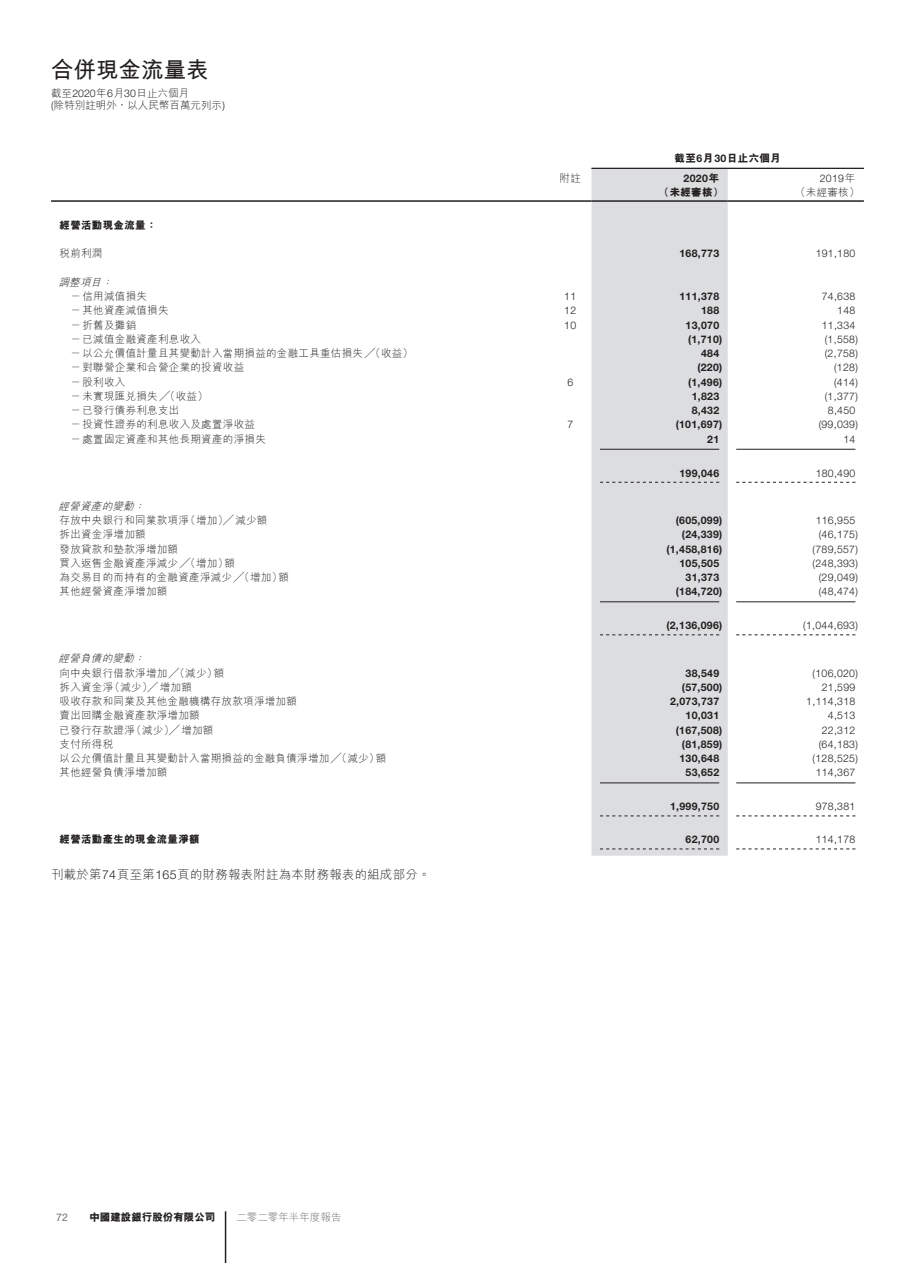
<style>
.page{position:relative;width:915px;height:1263px;background:#fff}
.page>*{position:absolute;margin:0;border:0;box-sizing:border-box;transform-origin:0 0}
.t1{font:700 22.5px "M Hei HK";color:#231f20}
.t2{font:300 12.3px "M Hei HK";letter-spacing:.03em;color:#231f20}
.t3{font:300 10.5px "M Hei HK";letter-spacing:.03em;color:#231f20}
.t4{font:300 10.5px "Helvetica Neue LT Std";letter-spacing:.03em;color:#231f20}
.t5{font:700 10.5px "Helvetica Neue LT Std";letter-spacing:.03em;color:#231f20}
.t6{font:800 10.5px "M Hei HK";letter-spacing:.03em;color:#231f20}
.t7{font:300 10.5px/12px "M Hei HK";color:#231f20}
.t8{font:italic 300 10.5px "M Hei HK";color:#231f20}
.t9{font:800 10.5px "M Hei HK";color:#231f20}
.t10{font:300 10.5px "M Hei HK";color:#6c6d70}
.t11{font:10.5px "Helvetica Neue LT Std";color:#6c6d70}
.s1{font-family:"Helvetica Neue LT Std"}
.s2{font-family:"Helvetica Neue LT Std";font-weight:700}
.s3{font-family:"M Hei HK";font-weight:800}
.s4{font-family:"M Hei HK"}
</style>
<div class="page">
<hr style="left:225px;top:1211px;width:1px;height:52px;background:#231f20">
<div style="left:591px;top:169px;width:136px;height:687px;background:#dcdddf"></div>
<hr style="left:591px;top:168px;width:272px;height:1px;background:#231f20">
<hr style="left:51px;top:200px;width:498px;height:2px;background:#231f20">
<hr style="left:549px;top:200px;width:42px;height:2px;background:#231f20">
<hr style="left:591px;top:200px;width:136px;height:2px;background:#231f20">
<hr style="left:727px;top:200px;width:136px;height:2px;background:#231f20">
<hr style="left:600px;top:449px;width:119px;height:1px;background:#231f20">
<hr style="left:736px;top:449px;width:119px;height:1px;background:#231f20">
<svg style="left:600px;top:482px;width:119px;height:1px"></svg>
<svg style="left:736px;top:482px;width:119px;height:1px"></svg>
<hr style="left:600px;top:601px;width:119px;height:1px;background:#231f20">
<hr style="left:736px;top:601px;width:119px;height:1px;background:#231f20">
<svg style="left:600px;top:634px;width:119px;height:1px"></svg>
<svg style="left:736px;top:634px;width:119px;height:1px"></svg>
<hr style="left:600px;top:782px;width:119px;height:1px;background:#231f20">
<hr style="left:736px;top:782px;width:119px;height:1px;background:#231f20">
<svg style="left:600px;top:815px;width:119px;height:1px"></svg>
<svg style="left:736px;top:815px;width:119px;height:1px"></svg>
<svg style="left:600px;top:848px;width:119px;height:1px"></svg>
<svg style="left:736px;top:848px;width:119px;height:1px"></svg>
<h1 class="t1" style="left:51px;top:53px;width:159px">合併現金流量表</h1>
<p class="t7" style="left:51px;top:87px;width:175px">截至<span class="s1">2020</span>年<span class="s1">6</span>月<span class="s1">30</span>日止六個月<br><span class="s1">(</span>除特別註明外，以人民幣百萬元列示<span class="s1">)</span></p>
<p class="t6" style="left:674px;top:151px;width:108px">截至<span class="s2">6</span>月<span class="s2">30</span>日止六個月</p>
<p class="t3" style="left:559px;top:172px;width:23px">附註</p>
<p class="t5" style="left:683px;top:171px;width:37px">2020<span class="s3">年</span></p>
<p class="t6" style="left:658px;top:185px;width:66px">（未經審核）</p>
<p class="t4" style="left:819px;top:172px;width:37px">2019<span class="s4">年</span></p>
<p class="t3" style="left:794px;top:187px;width:66px">（未經審核）</p>
<p class="t6" style="left:60px;top:218px;width:98px">經營活動現金流量：</p>
<p class="t3" style="left:60px;top:248px;width:44px">稅前利潤</p>
<p class="t5" style="left:679px;top:247px;width:41px">168,773</p>
<p class="t4" style="left:815px;top:247px;width:41px">191,180</p>
<p class="t8" style="left:58px;top:277px;width:58px">調整項目：</p>
<p class="t3" style="left:70px;top:291px;width:78px">－信用減值損失</p>
<p class="t4" style="left:564px;top:290px;width:13px">11</p>
<p class="t5" style="left:679px;top:290px;width:41px">111,378</p>
<p class="t4" style="left:821px;top:290px;width:35px">74,638</p>
<p class="t3" style="left:70px;top:305px;width:100px">－其他資產減值損失</p>
<p class="t4" style="left:564px;top:304px;width:13px">12</p>
<p class="t5" style="left:700px;top:304px;width:20px">188</p>
<p class="t4" style="left:837px;top:304px;width:20px">148</p>
<p class="t3" style="left:70px;top:319px;width:67px">－折舊及攤銷</p>
<p class="t4" style="left:564px;top:319px;width:13px">10</p>
<p class="t5" style="left:685px;top:318px;width:35px">13,070</p>
<p class="t4" style="left:821px;top:319px;width:35px">11,334</p>
<p class="t3" style="left:70px;top:334px;width:132px">－已減值金融資產利息收入</p>
<p class="t5" style="left:687px;top:333px;width:36px">(1,710)</p>
<p class="t4" style="left:824px;top:333px;width:35px">(1,558)</p>
<p class="t3" style="left:70px;top:348px;width:344px">－以公允價值計量且其變動計入當期損益的金融工具重估損失╱（收益）</p>
<p class="t5" style="left:700px;top:347px;width:20px">484</p>
<p class="t4" style="left:824px;top:347px;width:35px">(2,758)</p>
<p class="t3" style="left:70px;top:362px;width:175px">－對聯營企業和合營企業的投資收益</p>
<p class="t5" style="left:697px;top:361px;width:26px">(220)</p>
<p class="t4" style="left:833px;top:361px;width:25px">(128)</p>
<p class="t3" style="left:70px;top:376px;width:56px">－股利收入</p>
<p class="t4" style="left:567px;top:376px;width:7px">6</p>
<p class="t5" style="left:687px;top:375px;width:36px">(1,496)</p>
<p class="t4" style="left:833px;top:376px;width:25px">(414)</p>
<p class="t3" style="left:70px;top:391px;width:139px">－未實現匯兌損失╱（收益）</p>
<p class="t5" style="left:691px;top:390px;width:29px">1,823</p>
<p class="t4" style="left:824px;top:390px;width:35px">(1,377)</p>
<p class="t3" style="left:70px;top:405px;width:110px">－已發行債券利息支出</p>
<p class="t5" style="left:691px;top:404px;width:29px">8,432</p>
<p class="t4" style="left:827px;top:404px;width:29px">8,450</p>
<p class="t3" style="left:70px;top:419px;width:186px">－投資性證券的利息收入及處置淨收益</p>
<p class="t4" style="left:567px;top:418px;width:7px">7</p>
<p class="t5" style="left:675px;top:418px;width:48px">(101,697)</p>
<p class="t4" style="left:818px;top:418px;width:41px">(99,039)</p>
<p class="t3" style="left:70px;top:433px;width:197px">－處置固定資產和其他長期資產的淨損失</p>
<p class="t5" style="left:707px;top:432px;width:13px">21</p>
<p class="t4" style="left:843px;top:433px;width:13px">14</p>
<p class="t5" style="left:679px;top:466px;width:41px">199,046</p>
<p class="t4" style="left:815px;top:467px;width:41px">180,490</p>
<p class="t8" style="left:58px;top:501px;width:90px">經營資產的變動：</p>
<p class="t3" style="left:60px;top:515px;width:209px">存放中央銀行和同業款項淨（增加）╱減少額</p>
<p class="t5" style="left:675px;top:514px;width:48px">(605,099)</p>
<p class="t4" style="left:815px;top:514px;width:41px">116,955</p>
<p class="t3" style="left:60px;top:529px;width:88px">拆出資金淨增加額</p>
<p class="t5" style="left:681px;top:528px;width:42px">(24,339)</p>
<p class="t4" style="left:818px;top:528px;width:41px">(46,175)</p>
<p class="t3" style="left:60px;top:543px;width:120px">發放貸款和墊款淨增加額</p>
<p class="t5" style="left:666px;top:542px;width:57px">(1,458,816)</p>
<p class="t4" style="left:812px;top:542px;width:47px">(789,557)</p>
<p class="t3" style="left:60px;top:558px;width:177px">買入返售金融資產淨減少╱（增加）額</p>
<p class="t5" style="left:679px;top:557px;width:41px">105,505</p>
<p class="t4" style="left:812px;top:557px;width:47px">(248,393)</p>
<p class="t3" style="left:60px;top:572px;width:231px">為交易目的而持有的金融資產淨減少╱（增加）額</p>
<p class="t5" style="left:685px;top:571px;width:35px">31,373</p>
<p class="t4" style="left:818px;top:571px;width:41px">(29,049)</p>
<p class="t3" style="left:60px;top:586px;width:109px">其他經營資產淨增加額</p>
<p class="t5" style="left:675px;top:585px;width:48px">(184,720)</p>
<p class="t4" style="left:818px;top:585px;width:41px">(48,474)</p>
<p class="t5" style="left:666px;top:619px;width:57px">(2,136,096)</p>
<p class="t4" style="left:802px;top:619px;width:56px">(1,044,693)</p>
<p class="t8" style="left:58px;top:653px;width:90px">經營負債的變動：</p>
<p class="t3" style="left:60px;top:667px;width:166px">向中央銀行借款淨增加╱（減少）額</p>
<p class="t5" style="left:685px;top:666px;width:35px">38,549</p>
<p class="t4" style="left:812px;top:666px;width:47px">(106,020)</p>
<p class="t3" style="left:60px;top:682px;width:134px">拆入資金淨（減少）╱增加額</p>
<p class="t5" style="left:681px;top:681px;width:42px">(57,500)</p>
<p class="t4" style="left:821px;top:681px;width:35px">21,599</p>
<p class="t3" style="left:60px;top:696px;width:239px">吸收存款和同業及其他金融機構存放款項淨增加額</p>
<p class="t5" style="left:670px;top:695px;width:51px">2,073,737</p>
<p class="t4" style="left:806px;top:695px;width:51px">1,114,318</p>
<p class="t3" style="left:60px;top:710px;width:142px">賣出回購金融資產款淨增加額</p>
<p class="t5" style="left:685px;top:709px;width:35px">10,031</p>
<p class="t4" style="left:827px;top:709px;width:29px">4,513</p>
<p class="t3" style="left:60px;top:724px;width:155px">已發行存款證淨（減少）╱增加額</p>
<p class="t5" style="left:675px;top:723px;width:48px">(167,508)</p>
<p class="t4" style="left:821px;top:723px;width:35px">22,312</p>
<p class="t3" style="left:60px;top:739px;width:55px">支付所得稅</p>
<p class="t5" style="left:681px;top:738px;width:42px">(81,859)</p>
<p class="t4" style="left:818px;top:738px;width:41px">(64,183)</p>
<p class="t3" style="left:60px;top:753px;width:328px">以公允價值計量且其變動計入當期損益的金融負債淨增加╱（減少）額</p>
<p class="t5" style="left:679px;top:752px;width:41px">130,648</p>
<p class="t4" style="left:812px;top:752px;width:47px">(128,525)</p>
<p class="t3" style="left:60px;top:767px;width:109px">其他經營負債淨增加額</p>
<p class="t5" style="left:685px;top:766px;width:35px">53,652</p>
<p class="t4" style="left:815px;top:766px;width:41px">114,367</p>
<p class="t5" style="left:670px;top:800px;width:51px">1,999,750</p>
<p class="t4" style="left:815px;top:800px;width:41px">978,381</p>
<p class="t6" style="left:60px;top:832px;width:142px">經營活動產生的現金流量淨額</p>
<p class="t5" style="left:685px;top:833px;width:35px">62,700</p>
<p class="t4" style="left:815px;top:833px;width:41px">114,178</p>
<p class="t2" style="left:51px;top:868px;width:380px">刊載於第<span class="s1">74</span>頁至第<span class="s1">165</span>頁的財務報表附註為本財務報表的組成部分。</p>
<p class="t11" style="left:56px;top:1210px;width:13px">72</p>
<p class="t9" style="left:89px;top:1210px;width:127px">中國建設銀行股份有限公司</p>
<p class="t10" style="left:236px;top:1211px;width:106px">二零二零年半年度報告</p>
</div>
